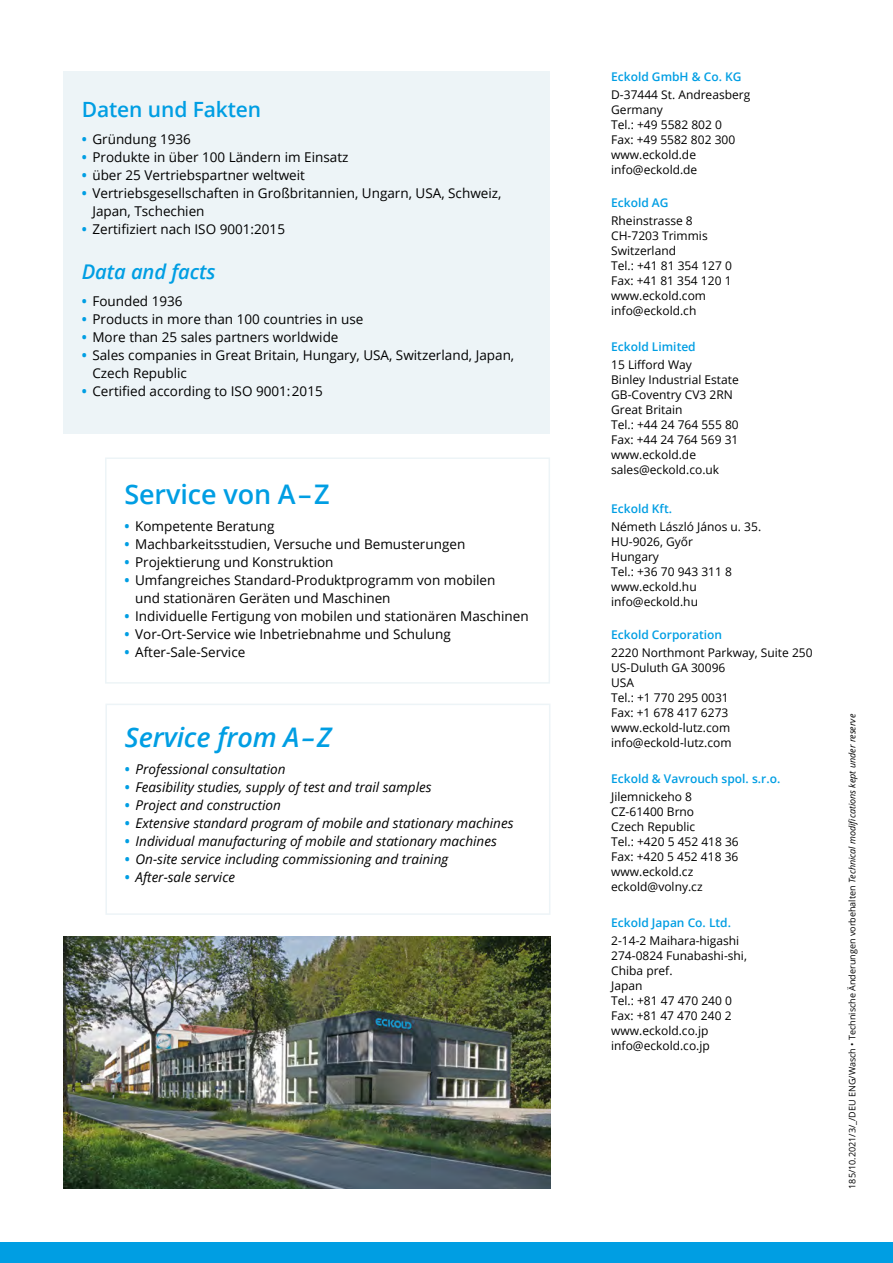
<style>
.page{position:relative;width:893px;height:1263px;background:#fff}
.page>*{position:absolute;margin:0;border:0;box-sizing:border-box;transform-origin:0 0}
.t1{font:italic 600 27px "Open Sans";letter-spacing:-.005em;color:#009ee3}
.t2{font:600 27px "Open Sans";letter-spacing:-.005em;color:#009ee3}
.t3{font:600 21px "Open Sans";letter-spacing:-.005em;color:#009ee3}
.t4{font:italic 600 20.25px "Open Sans";letter-spacing:-.005em;color:#009ee3}
.t5{font:13.5px/18px "Open Sans";color:#000}
.t6{font:italic 13.5px "Open Sans";color:#000}
.t7{font:12px/15px "Open Sans";color:#000}
.t8{font:600 12px "Open Sans";color:#009ee3}
.t9{font:9px "Open Sans";color:#000}
.s1{font-weight:700;color:#009ee3}
.s2{font-weight:700;font-style:normal;color:#009ee3}
.s3{font-style:italic}
</style>
<div class="page">
<div style="left:0;top:1242px;width:893px;height:21px;background:#009ee3"></div>
<div style="left:105px;top:457px;width:445px;height:227px;border:2px solid #edf4f7"></div>
<div style="left:64px;top:72px;width:486px;height:362px;background:#edf4f7"></div>
<img style="left:64px;top:937px;width:486px;height:252px">
<div style="left:105px;top:704px;width:445px;height:211px;border:2px solid #edf4f7"></div>
<h2 class="t3" style="left:82px;top:95px;width:181px">Daten und Fakten</h2>
<p class="t5" style="left:82px;top:130px;width:111px"><span class="s1">•</span> Gründung 1936</p>
<p class="t5" style="left:82px;top:148px;width:268px"><span class="s1">•</span> Produkte in über 100 Ländern im Einsatz</p>
<p class="t5" style="left:82px;top:166px;width:225px"><span class="s1">•</span> über 25 Vertriebspartner weltweit</p>
<p class="t5" style="left:92px;top:184px;width:411px;text-indent:-11px"><span class="s1">•</span> Vertriebsgesellschaften in Großbritannien, Ungarn, USA, Schweiz,<br>Japan, Tschechien</p>
<p class="t5" style="left:82px;top:220px;width:205px"><span class="s1">•</span> Zertifiziert nach ISO 9001:2015</p>
<h3 class="t4" style="left:82px;top:258px;width:135px">Data and facts</h3>
<p class="t5" style="left:82px;top:292px;width:102px"><span class="s1">•</span> Founded 1936</p>
<p class="t5" style="left:82px;top:310px;width:283px"><span class="s1">•</span> Products in more than 100 countries in use</p>
<p class="t5" style="left:82px;top:328px;width:258px"><span class="s1">•</span> More than 25 sales partners worldwide</p>
<p class="t5" style="left:92px;top:346px;width:423px;text-indent:-11px"><span class="s1">•</span> Sales companies in Great Britain, Hungary, USA, Switzerland, Japan,<br>Czech Republic</p>
<p class="t5" style="left:82px;top:382px;width:243px"><span class="s1">•</span> Certified according to ISO 9001: 2015</p>
<h1 class="t2" style="left:125px;top:476px;width:207px">Service von A – Z</h1>
<p class="t5" style="left:125px;top:517px;width:152px"><span class="s1">•</span> Kompetente Beratung</p>
<p class="t5" style="left:125px;top:535px;width:342px"><span class="s1">•</span> Machbarkeitsstudien, Versuche und Bemusterungen</p>
<p class="t5" style="left:125px;top:553px;width:211px"><span class="s1">•</span> Projektierung und Konstruktion</p>
<p class="t5" style="left:135px;top:571px;width:362px;text-indent:-11px"><span class="s1">•</span> Umfangreiches Standard-Produktprogramm von mobilen und stationären Geräten und Maschinen</p>
<p class="t5" style="left:125px;top:607px;width:406px"><span class="s1">•</span> Individuelle Fertigung von mobilen und stationären Maschinen</p>
<p class="t5" style="left:125px;top:625px;width:328px"><span class="s1">•</span> Vor-Ort-Service wie Inbetriebnahme und Schulung</p>
<p class="t5" style="left:125px;top:643px;width:122px"><span class="s1">•</span> After-Sale-Service</p>
<h1 class="t1" style="left:125px;top:719px;width:208px">Service from A – Z</h1>
<p class="t6" style="left:125px;top:760px;width:162px"><span class="s2">•</span> Professional consultation</p>
<p class="t6" style="left:125px;top:778px;width:308px"><span class="s2">•</span> Feasibility studies, supply of test and trail samples</p>
<p class="t6" style="left:125px;top:796px;width:157px"><span class="s2">•</span> Project and construction</p>
<p class="t6" style="left:125px;top:814px;width:390px"><span class="s2">•</span> Extensive standard program of mobile and stationary machines</p>
<p class="t6" style="left:125px;top:832px;width:373px"><span class="s2">•</span> Individual manufacturing of mobile and stationary machines</p>
<p class="t6" style="left:125px;top:850px;width:325px"><span class="s2">•</span> On-site service including commissioning and training</p>
<p class="t6" style="left:125px;top:868px;width:112px"><span class="s2">•</span> After-sale service</p>
<p class="t8" style="left:611px;top:69px;width:132px">Eckold GmbH &amp; Co. KG</p>
<p class="t7" style="left:611px;top:87px;width:141px">D-37444 St. Andreasberg<br>Germany<br>Tel.: +49 5582 802 0<br>Fax: +49 5582 802 300 www.eckold.de info@eckold.de</p>
<p class="t8" style="left:611px;top:195px;width:59px">Eckold AG</p>
<p class="t7" style="left:611px;top:213px;width:122px">Rheinstrasse 8<br>CH-7203 Trimmis<br>Switzerland<br>Tel.: +41 81 354 127 0<br>Fax: +41 81 354 120 1 www.eckold.com info@eckold.ch</p>
<p class="t8" style="left:611px;top:339px;width:86px">Eckold Limited</p>
<p class="t7" style="left:611px;top:357px;width:129px">15 Lifford Way<br>Binley Industrial Estate<br>GB-Coventry CV3 2RN<br>Great Britain<br>Tel.: +44 24 764 555 80<br>Fax: +44 24 764 569 31 www.eckold.de sales@eckold.co.uk</p>
<p class="t8" style="left:611px;top:501px;width:62px">Eckold Kft.</p>
<p class="t7" style="left:611px;top:519px;width:151px">Németh László János u. 35.<br>HU-9026, Győr<br>Hungary<br>Tel.: +36 70 943 311 8 www.eckold.hu info@eckold.hu</p>
<p class="t8" style="left:611px;top:627px;width:112px">Eckold Corporation</p>
<p class="t7" style="left:611px;top:645px;width:203px">2220 Northmont Parkway, Suite 250<br>US-Duluth GA 30096<br>USA<br>Tel.: +1 770 295 0031<br>Fax: +1 678 417 6273 www.eckold-lutz.com info@eckold-lutz.com</p>
<p class="t8" style="left:611px;top:771px;width:171px">Eckold &amp; Vavrouch spol. s.r.o.</p>
<p class="t7" style="left:611px;top:789px;width:129px">Jilemnickeho 8<br>CZ-61400 Brno<br>Czech Republic<br>Tel.: +420 5 452 418 36<br>Fax: +420 5 452 418 36 www.eckold.cz eckold@volny.cz</p>
<p class="t8" style="left:611px;top:915px;width:121px">Eckold Japan Co. Ltd.</p>
<p class="t7" style="left:611px;top:933px;width:137px">2-14-2 Maihara-higashi<br>274-0824 Funabashi-shi,<br>Chiba pref.<br>Japan<br>Tel.: +81 47 470 240 0<br>Fax: +81 47 470 240 2 www.eckold.co.jp info@eckold.co.jp</p>
<p class="t9" style="left:846px;top:1189px;width:476px;rotate:-90deg">185/10.2021/3/_/DEU ENG/Wasch • Technische Änderungen vorbehalten <span class="s3">Technical modifications kept under reserve</span></p>
</div>
